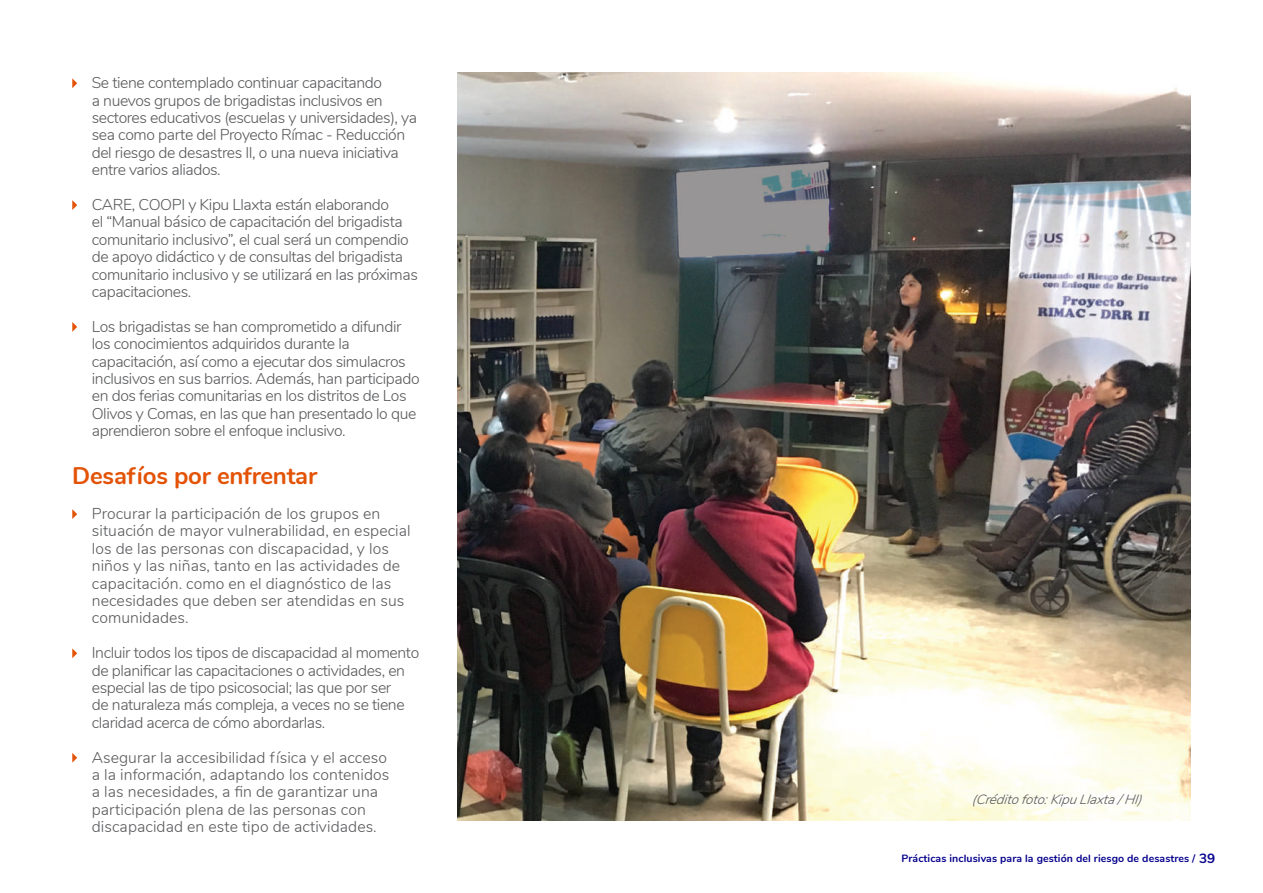
<style>
.page{position:relative;width:1263px;height:893px;background:#fff}
.page>*{position:absolute;margin:0;border:0;box-sizing:border-box;transform-origin:0 0}
.t1{font:700 24px "Nunito";letter-spacing:-.01em;color:#e35205}
.t2{font:300 15.75px/17.4px "Nunito";letter-spacing:-.025em;color:#57585a}
.t3{font:300 15.75px/17.4px "Nunito";letter-spacing:.005em;color:#57585a}
.t4{font:italic 300 13.5px "Nunito";color:#57585a}
.t5{font:700 10.5px "Nunito";letter-spacing:.01em;color:#06038d}
.s1{font-size:13.5px}
</style>
<div class="page">
<svg style="left:72px;top:78px;width:5px;height:10px"></svg>
<svg style="left:72px;top:200px;width:5px;height:10px"></svg>
<svg style="left:72px;top:322px;width:5px;height:10px"></svg>
<svg style="left:72px;top:509px;width:5px;height:10px"></svg>
<svg style="left:72px;top:648px;width:5px;height:10px"></svg>
<svg style="left:72px;top:753px;width:5px;height:10px"></svg>
<img style="left:458px;top:72px;width:733px;height:749px">
<p class="t2" style="left:92px;top:73px;width:327px">Se tiene contemplado continuar capacitando<br>a nuevos grupos de brigadistas inclusivos en sectores educativos (escuelas y universidades), ya sea como parte del Proyecto Rímac - Reducción del riesgo de desastres II, o una nueva iniciativa entre varios aliados.</p>
<p class="t2" style="left:92px;top:195px;width:328px">CARE, COOPI y Kipu Llaxta están elaborando<br>el “Manual básico de capacitación del brigadista comunitario inclusivo”, el cual será un compendio de apoyo didáctico y de consultas del brigadista comunitario inclusivo y se utilizará en las próximas capacitaciones.</p>
<p class="t2" style="left:92px;top:317px;width:329px">Los brigadistas se han comprometido a difundir los conocimientos adquiridos durante la capacitación, así como a ejecutar dos simulacros inclusivos en sus barrios. Además, han participado en dos ferias comunitarias en los distritos de Los Olivos y Comas, en las que han presentado lo que aprendieron sobre el enfoque inclusivo.</p>
<h1 class="t1" style="left:72px;top:458px;width:246px">Desafíos por enfrentar</h1>
<p class="t3" style="left:92px;top:504px;width:320px">Procurar la participación de los grupos en situación de mayor vulnerabilidad, en especial los de las personas con discapacidad, y los niños y las niñas, tanto en las actividades de capacitación. como en el diagnóstico de las necesidades que deben ser atendidas en sus comunidades.</p>
<p class="t2" style="left:92px;top:643px;width:329px">Incluir todos los tipos de discapacidad al momento de planificar las capacitaciones o actividades, en especial las de tipo psicosocial; las que por ser<br>de naturaleza más compleja, a veces no se tiene claridad acerca de cómo abordarlas.</p>
<p class="t3" style="left:92px;top:748px;width:299px">Asegurar la accesibilidad física y el acceso a la información, adaptando los contenidos a las necesidades, a fin de garantizar una participación plena de las personas con discapacidad en este tipo de actividades.</p>
<p class="t4" style="left:972px;top:789px;width:176px">(Créditofoto:KipuLlaxta/HI)</p>
<p class="t5" style="left:901px;top:851px;width:315px">Prácticas inclusivas para la gestión del riesgo de desastres / <span class="s1">39</span></p>
</div>
